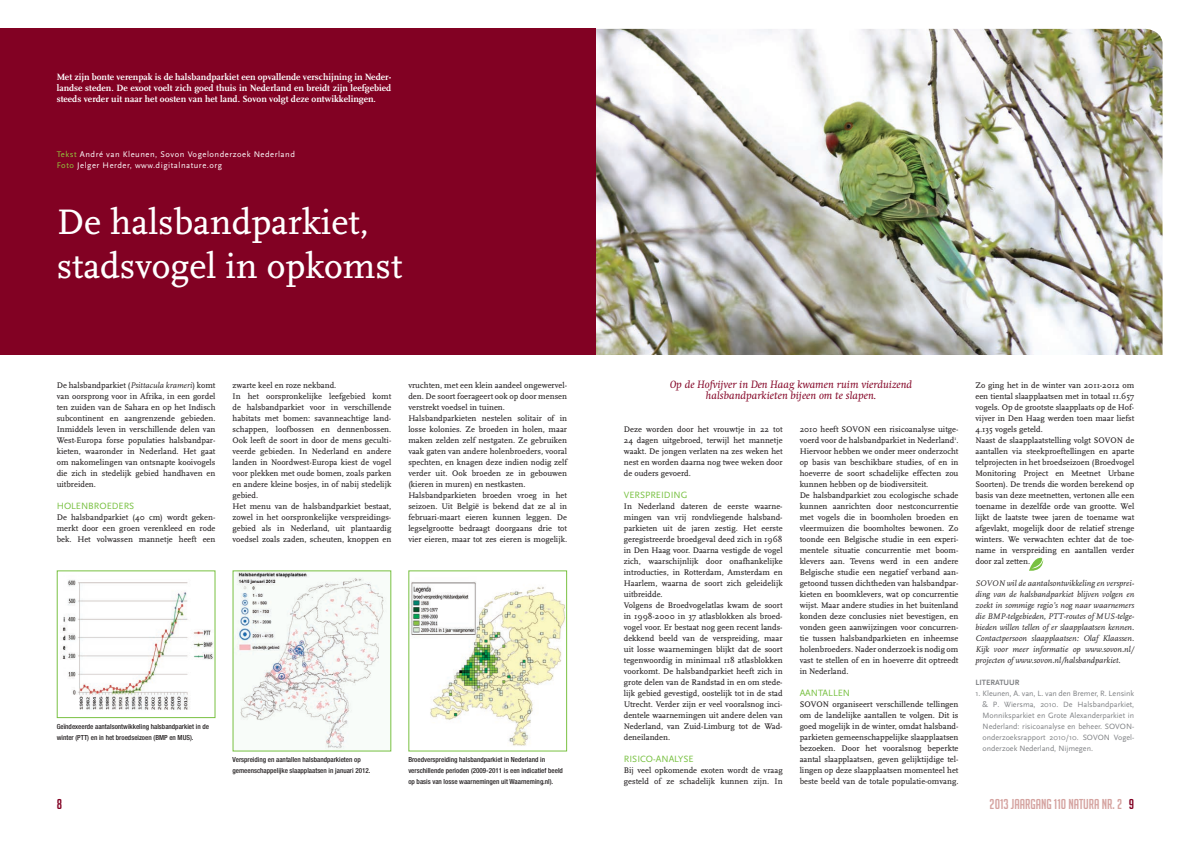
<style>
.page{position:relative;width:1191px;height:842px;background:#fff}
.page>*{position:absolute;margin:0;border:0;box-sizing:border-box;transform-origin:0 0}
.t1{font:37px/44px "AD Scala Romein";color:#fff}
.t2{font:14px "Big Noodle Titling";color:#d5a3a0}
.t3{font:14px "Big Noodle Titling";color:#820123}
.t4{font:italic 11px/11px "Swift";color:#820123;text-align:center}
.t5{font:700 9.5px/11px "AD Scala";color:#fff;text-align:justify}
.t6{font:9.5px "AD Scala Sans Romein";color:#79c142}
.t7{font:8.5px/11px "AD Scala Romein";color:#231f20}
.t8{font:italic 8.5px/11px "AD Scala";color:#231f20;text-align:justify}
.t9{font:8.5px/11px "AD Scala Sans Romein";letter-spacing:.06em;color:#fff}
.t10{font:8px/11px "AD Scala Sans Romein";color:#808285;text-align:justify}
.t11{font:700 8px "AD Scala Sans";color:#808285}
.t12{font:500 condensed 7px/11px "Helvetica Neue LT Std";color:#231f20}
.s1{color:#92c73d}
.s2{font-family:"AD Scala";font-style:italic}
.s3{color:#820123}
</style>
<div class="page">
<img style="left:595px;top:28px;width:568px;height:327px">
<div style="left:0;top:28px;width:595px;height:327px;background:#820123"></div>
<img style="left:234px;top:572px;width:152px;height:177px">
<img style="left:411px;top:582px;width:154px;height:164px">
<img style="left:62px;top:580px;width:151px;height:130px">
<div style="left:57px;top:570px;width:158px;height:148px;border:1px solid #79c142"></div>
<svg style="left:1029px;top:557px;width:14px;height:14px"></svg>
<p class="t5" style="left:57px;top:71px;width:336px">Met zijn bonte verenpak is de halsbandparkiet een opvallende verschijning in Neder&shy;landse steden. De exoot voelt zich goed thuis in Nederland en breidt zijn leefgebied steeds verder uit naar het oosten van het land. Sovon volgt deze ontwikkelingen.</p>
<p class="t9" style="left:57px;top:149px;width:240px"><span class="s1">Tekst</span> André van Kleunen, Sovon Vogelonderzoek Nederland<br><span class="s1">Foto</span> Jelger Herder, www.digitalnature.org</p>
<h1 class="t1" style="left:57px;top:201px;width:347px">De halsbandparkiet, stadsvogel in opkomst</h1>
<p class="t7" style="left:57px;top:380px;width:160px;text-align:justify">De halsbandparkiet (<span class="s2">Psittacula krameri</span>) komt van oorsprong voor in Afrika, in een gordel ten zuiden van de Sahara en op het Indisch subcontinent en aangrenzende gebieden.<br>Inmiddels leven in verschillende delen van West-Europa forse populaties halsbandpar&shy;kieten, waaronder in Nederland. Het gaat om nakomelingen van ontsnapte kooivogels die zich in stedelijk gebied handhaven en uitbreiden.</p>
<p class="t6" style="left:57px;top:501px;width:15px">Holenbroeders</p>
<p class="t7" style="left:57px;top:512px;width:160px;text-align:justify">De halsbandparkiet (40 cm) wordt geken&shy;merkt door een groen verenkleed en rode bek. Het volwassen mannetje heeft een</p>
<p class="t7" style="left:232px;top:380px;width:160px">zwarte keel en roze nekband.<br>In het oorspronkelijke leefgebied komt de halsbandparkiet voor in verschillende habitats met bomen: savanneachtige land&shy;schappen, loofbossen en dennenbossen.<br>Ook leeft de soort in door de mens geculti&shy;veerde gebieden. In Nederland en andere landen in Noordwest-Europa kiest de vogel voor plekken met oude bomen, zoals parken en andere kleine bosjes, in of nabij stedelijk gebied.<br>Het menu van de halsbandparkiet bestaat, zowel in het oorspronkelijke verspreidings&shy;gebied als in Nederland, uit plantaardig voedsel zoals zaden, scheuten, knoppen en</p>
<p class="t7" style="left:408px;top:380px;width:160px">vruchten, met een klein aandeel ongewervel&shy;den. De soort foerageert ook op door mensen verstrekt voedsel in tuinen.<br>Halsbandparkieten nestelen solitair of in losse kolonies. Ze broeden in holen, maar maken zelden zelf nestgaten. Ze gebruiken vaak gaten van andere holenbroeders, vooral spechten, en knagen deze indien nodig zelf verder uit. Ook broeden ze in gebouwen (kieren in muren) en nestkasten.<br>Halsbandparkieten broeden vroeg in het seizoen. Uit België is bekend dat ze al in februari-maart eieren kunnen leggen. De legselgrootte bedraagt doorgaans drie tot vier eieren, maar tot zes eieren is mogelijk.</p>
<p class="t12" style="left:57px;top:721px;width:154px">Geïndexeerde aantalsontwikkeling halsbandparkiet in de winter (PTT) en in het broedseizoen (BMP en MUS).</p>
<p class="t12" style="left:232px;top:754px;width:139px">Verspreiding en aantallen halsbandparkieten op gemeenschappelijke slaapplaatsen in januari 2012.</p>
<p class="t12" style="left:408px;top:754px;width:156px">Broedverspreiding halsbandparkiet in Nederland in verschillende perioden (2009-2011 is een indicatief beeld op basis van losse waarnemingen uit Waarneming.nl).</p>
<p class="t4" style="left:670px;top:379px;width:244px">Op de Hofvijver in Den Haag kwamen ruim vierduizend halsbandparkieten bijeen om te slapen.</p>
<p class="t7" style="left:624px;top:424px;width:160px;text-align:justify">Deze worden door het vrouwtje in 22 tot 24 dagen uitgebroed, terwijl het mannetje waakt. De jongen verlaten na zes weken het nest en worden daarna nog twee weken door de ouders gevoerd.</p>
<p class="t6" style="left:624px;top:490px;width:12px">Verspreiding</p>
<p class="t7" style="left:624px;top:501px;width:160px">In Nederland dateren de eerste waarne&shy;mingen van vrij rondvliegende halsband&shy;parkieten uit de jaren zestig. Het eerste geregistreerde broedgeval deed zich in 1968 in Den Haag voor. Daarna vestigde de vogel zich, waarschijnlijk door onafhankelijke introducties, in Rotterdam, Amsterdam en Haarlem, waarna de soort zich geleidelijk uitbreidde.<br>Volgens de Broedvogelatlas kwam de soort in 1998-2000 in 37 atlasblokken als broed&shy;vogel voor. Er bestaat nog geen recent lands&shy;dekkend beeld van de verspreiding, maar uit losse waarnemingen blijkt dat de soort tegenwoordig in minimaal 118 atlasblokken voorkomt. De halsbandparkiet heeft zich in grote delen van de Randstad in en om stede&shy;lijk gebied gevestigd, oostelijk tot in de stad Utrecht. Verder zijn er veel vooralsnog inci&shy;dentele waarnemingen uit andere delen van Nederland, van Zuid-Limburg tot de Wad&shy;deneilanden.</p>
<p class="t6" style="left:624px;top:754px;width:11px">Risico</p>
<p class="t6" style="left:653px;top:754px;width:9px">-analyse</p>
<p class="t7" style="left:624px;top:765px;width:160px">Bij veel opkomende exoten wordt de vraag gesteld of ze schadelijk kunnen zijn. In</p>
<p class="t7" style="left:799px;top:424px;width:160px">2010 heeft SOVON een risicoanalyse uitge&shy;voerd voor de halsbandparkiet in Nederland<sup>1</sup>.<br>Hiervoor hebben we onder meer onderzocht op basis van beschikbare studies, of en in hoeverre de soort schadelijke effecten zou kunnen hebben op de biodiversiteit.<br>De halsbandparkiet zou ecologische schade kunnen aanrichten door nestconcurrentie met vogels die in boomholen broeden en vleermuizen die boomholtes bewonen. Zo toonde een Belgische studie in een experi&shy;mentele situatie concurrentie met boom&shy;klevers aan. Tevens werd in een andere Belgische studie een negatief verband aan&shy;getoond tussen dichtheden van halsbandpar&shy;kieten en boomklevers, wat op concurrentie wijst. Maar andere studies in het buitenland konden deze conclusies niet bevestigen, en vonden geen aanwijzingen voor concurren&shy;tie tussen halsbandparkieten en inheemse holenbroeders. Nader onderzoek is nodig om vast te stellen of en in hoeverre dit optreedt in Nederland.</p>
<p class="t6" style="left:799px;top:688px;width:13px">Aantallen</p>
<p class="t7" style="left:799px;top:699px;width:160px;text-align:justify">SOVON organiseert verschillende tellingen om de landelijke aantallen te volgen. Dit is goed mogelijk in de winter, omdat halsband&shy;parkieten gemeenschappelijke slaapplaatsen bezoeken. Door het vooralsnog beperkte aantal slaapplaatsen, geven gelijktijdige tel&shy;lingen op deze slaapplaatsen momenteel het beste beeld van de totale populatie-omvang.</p>
<p class="t7" style="left:975px;top:380px;width:160px">Zo ging het in de winter van 2011-2012 om een tiental slaapplaatsen met in totaal 11.657 vogels. Op de grootste slaapplaats op de Hof&shy;vijver in Den Haag werden toen maar liefst 4.135 vogels geteld.<br>Naast de slaapplaatstelling volgt SOVON de aantallen via steekproeftellingen en aparte telprojecten in het broedseizoen (Broedvogel Monitoring Project en Meetnet Urbane Soorten). De trends die worden berekend op basis van deze meetnetten, vertonen alle een toename in dezelfde orde van grootte. Wel lijkt de laatste twee jaren de toename wat afgevlakt, mogelijk door de relatief strenge winters. We verwachten echter dat de toe&shy;name in verspreiding en aantallen verder door zal zetten.</p>
<p class="t8" style="left:975px;top:578px;width:160px">SOVON wil de aantalsontwikkeling en versprei&shy;ding van de halsbandparkiet blijven volgen en zoekt in sommige regio’s nog naar waarnemers die BMP-telgebieden, PTT-routes of MUS-telge&shy;bieden willen tellen of er slaapplaatsen kennen.<br>Contactpersoon slaapplaatsen: Olaf Klaassen.<br>Kijk voor meer informatie op www.sovon.nl/ projecten of www.sovon.nl/halsbandparkiet.</p>
<p class="t11" style="left:975px;top:678px;width:13px">LITERATUUR</p>
<p class="t10" style="left:982px;top:688px;width:153px;text-indent:-7px">1. Kleunen, A. van, L. van den Bremer, R. Lensink &amp; P. Wiersma, 2010. De Halsbandparkiet, Monniksparkiet en Grote Alexanderparkiet in Nederland: risicoanalyse en beheer. SOVON&shy;onderzoeksrapport 2010/10. SOVON Vogel&shy;onderzoek Nederland, Nijmegen.</p>
<h2 class="t3" style="left:57px;top:796px;width:7px">8</h2>
<h2 class="t2" style="left:989px;top:796px;width:146px">2013 JAARGANG 110 NATURA NR. 2 <span class="s3">9</span></h2>
</div>
